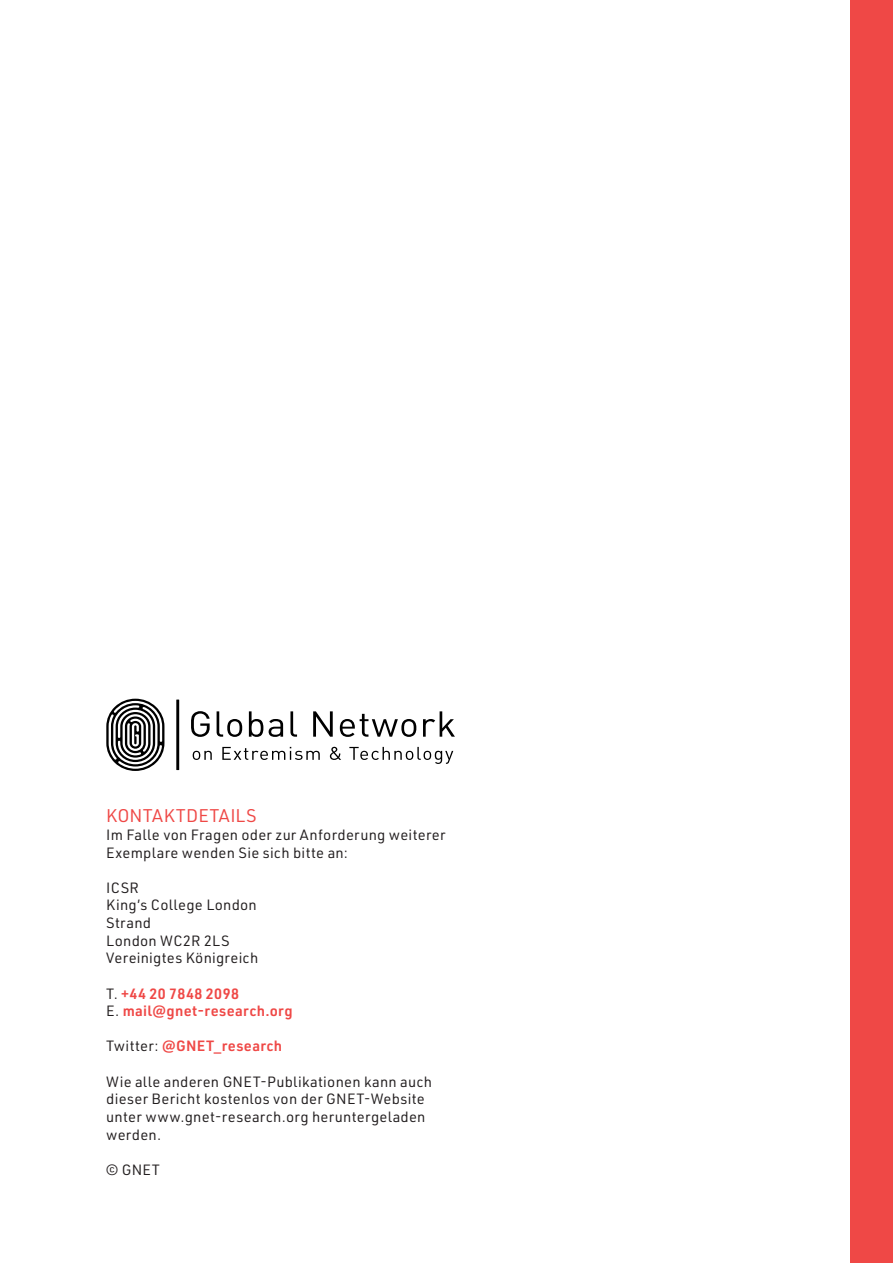
<style>
.page{position:relative;width:893px;height:1263px;background:#fff}
.page>*{position:absolute;margin:0;border:0;box-sizing:border-box;transform-origin:0 0}
.t1{font:18px "URWDIN";letter-spacing:.02em;color:#ef4846}
.t2{font:14.7px/17.5px "URWDIN";letter-spacing:.015em;color:#231f20}
.t3{font:600 14.7px/17.5px "URWDIN";letter-spacing:.025em;color:#ef4846}
.s1{font-weight:400;color:#231f20}
</style>
<div class="page">
<div style="left:850px;top:0;width:43px;height:1263px;background:#ef4846"></div>
<svg style="left:191px;top:711px;width:19px;height:26px"></svg>
<svg style="left:217px;top:711px;width:25px;height:26px"></svg>
<svg style="left:249px;top:711px;width:14px;height:26px"></svg>
<svg style="left:269px;top:719px;width:14px;height:18px"></svg>
<svg style="left:290px;top:711px;width:7px;height:26px"></svg>
<svg style="left:313px;top:711px;width:20px;height:26px"></svg>
<svg style="left:340px;top:714px;width:76px;height:23px"></svg>
<svg style="left:423px;top:711px;width:32px;height:26px"></svg>
<svg style="left:193px;top:751px;width:19px;height:9px"></svg>
<svg style="left:222px;top:747px;width:98px;height:13px"></svg>
<svg style="left:330px;top:747px;width:11px;height:13px"></svg>
<svg style="left:349px;top:747px;width:104px;height:17px"></svg>
<hr style="left:176px;top:699px;width:3px;height:71px;background:#000">
<svg style="left:106px;top:699px;width:58px;height:72px"></svg>
<p class="t1" style="left:106px;top:804px;width:152px">KONTAKTDETAILS</p>
<p class="t2" style="left:106px;top:825px;width:341px">Im Falle von Fragen oder zur Anforderung weiterer<br>Exemplare wenden Sie sich bitte an:</p>
<p class="t2" style="left:106px;top:878px;width:154px">ICSR<br>King’s College London<br>Strand<br>London WC2R 2LS<br>Vereinigtes Königreich</p>
<p class="t3" style="left:106px;top:984px;width:188px"><span class="s1">T.</span> +44 20 7848 2098<br><span class="s1">E.</span> mail@gnet-research.org</p>
<p class="t3" style="left:106px;top:1037px;width:177px"><span class="s1">Twitter:</span> @GNET_research</p>
<p class="t2" style="left:106px;top:1072px;width:327px">Wie alle anderen GNET-Publikationen kann auch dieser Bericht kostenlos von der GNET-Website unter www.gnet-research.org heruntergeladen werden.</p>
<p class="t2" style="left:106px;top:1160px;width:55px">© GNET</p>
</div>
